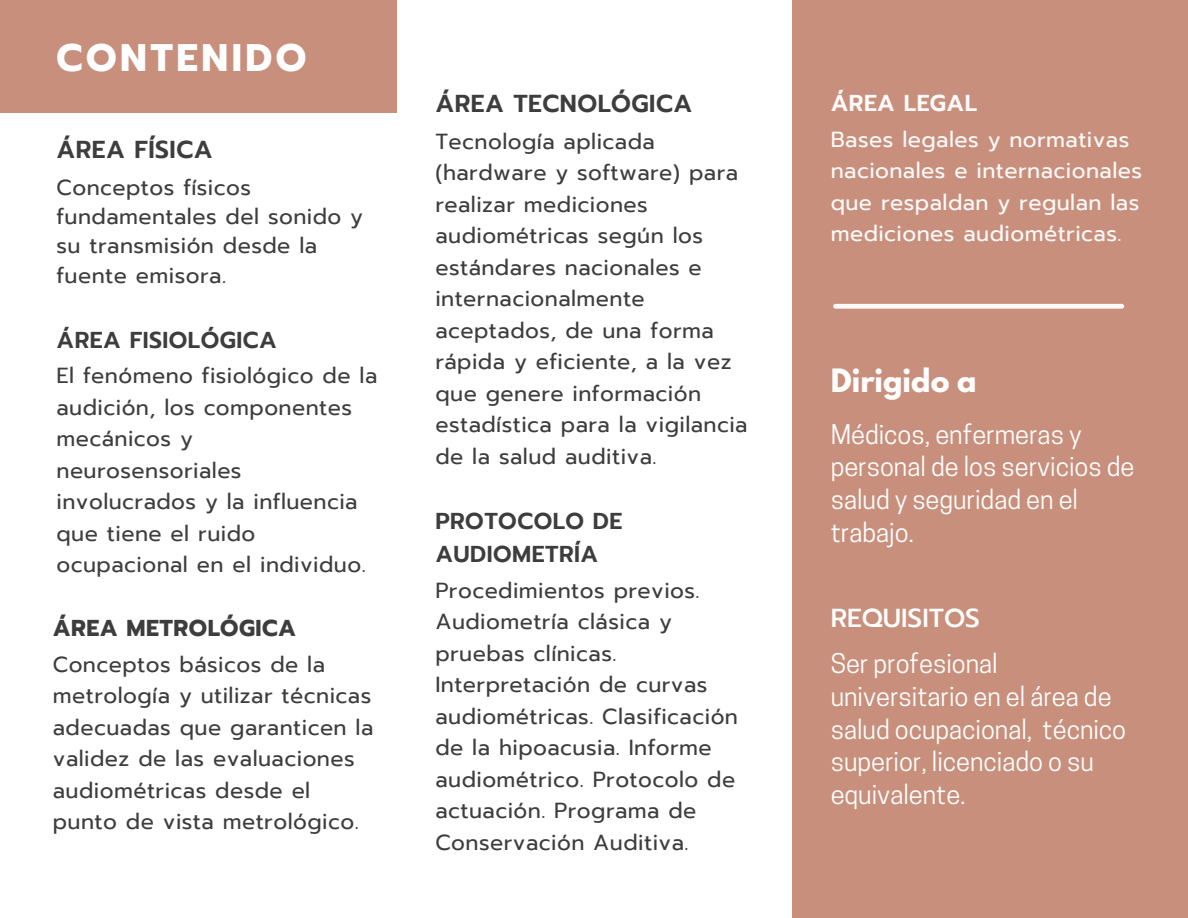
<style>
.page{position:relative;width:1188px;height:918px;background:#fff}
.page>*{position:absolute;margin:0;border:0;box-sizing:border-box;transform-origin:0 0}
.t1{font:700 38.25px "Prompt";letter-spacing:.09em;color:#fff}
.t2{font:700 28.5px "League Spartan";color:#fff}
.t3{font:500 25.95px "Prompt";color:#fff}
.t4{font:25.5px/32.5px "Cooper Hewitt";color:#fff}
.t5{font:600 24.45px "Prompt";letter-spacing:.02em;color:#3d3d3d}
.t6{font:600 22.95px/33.8px "Prompt";letter-spacing:.02em;color:#3d3d3d}
.t7{font:700 22.95px "Prompt";letter-spacing:.02em;color:#3d3d3d}
.t8{font:600 22.95px "Prompt";letter-spacing:.02em;color:#fffbfb}
.t9{font:21.75px/31.5px "Prompt";letter-spacing:.02em;color:#3d3d3d}
.t10{font:21.75px/31.5px "Prompt";letter-spacing:.02em;color:#fffbfb}
</style>
<div class="page">
<div style="left:792px;top:0;width:396px;height:918px;background:#c8907c"></div>
<div style="left:0;top:0;width:396px;height:113px;background:#c8907c"></div>
<hr style="left:833px;top:304px;width:291px;height:4px;background:#fffbfb;border-radius:2px">
<h1 class="t1" style="left:57px;top:29px;width:251px">CONTENIDO</h1>
<p class="t5" style="left:57px;top:132px;width:158px">ÁREA FÍSICA</p>
<p class="t9" style="left:57px;top:173px;width:308px;line-height:29.2px">Conceptos físicos fundamentales del sonido y su transmisión desde la fuente emisora.</p>
<p class="t6" style="left:57px;top:323px;width:222px">ÁREA FISIOLÓGICA</p>
<p class="t9" style="left:57px;top:360px;width:322px">El fenómeno fisiológico de la audición, los componentes mecánicos y neurosensoriales involucrados y la influencia que tiene el ruido ocupacional en el individuo.</p>
<p class="t7" style="left:53px;top:611px;width:245px">ÁREA METROLÓGICA</p>
<p class="t9" style="left:53px;top:649px;width:322px">Conceptos básicos de la metrología y utilizar técnicas adecuadas que garanticen la validez de las evaluaciones audiométricas desde el punto de vista metrológico.</p>
<p class="t5" style="left:435px;top:85px;width:258px">ÁREA TECNOLÓGICA</p>
<p class="t9" style="left:435px;top:125px;width:314px">Tecnología aplicada (hardware y software) para realizar mediciones audiométricas según los estándares nacionales e internacionalmente aceptados, de una forma rápida y eficiente, a la vez que genere información estadística para la vigilancia de la salud auditiva.</p>
<p class="t6" style="left:435px;top:504px;width:188px">PROTOCOLO DE<br>AUDIOMETRÍA</p>
<p class="t9" style="left:435px;top:575px;width:304px">Procedimientos previos.<br>Audiometría clásica y pruebas clínicas.<br>Interpretación de curvas audiométricas. Clasificación de la hipoacusia. Informe audiométrico. Protocolo de actuación. Programa de<br>Conservación Auditiva.</p>
<p class="t8" style="left:831px;top:86px;width:148px">ÁREA LEGAL</p>
<p class="t10" style="left:831px;top:124px;width:313px">Bases legales y normativas nacionales e internacionales que respaldan y regulan las mediciones audiométricas.</p>
<h2 class="t2" style="left:831px;top:358px;width:148px">Dirigido a</h2>
<p class="t4" style="left:831px;top:418px;width:305px">Médicos, enfermeras y personal de los servicios de salud y seguridad en el trabajo.</p>
<p class="t3" style="left:831px;top:600px;width:151px">REQUISITOS</p>
<p class="t4" style="left:831px;top:648px;width:297px">Ser profesional universitario en el área de salud ocupacional, técnico superior, licenciado o su equivalente.</p>
</div>
